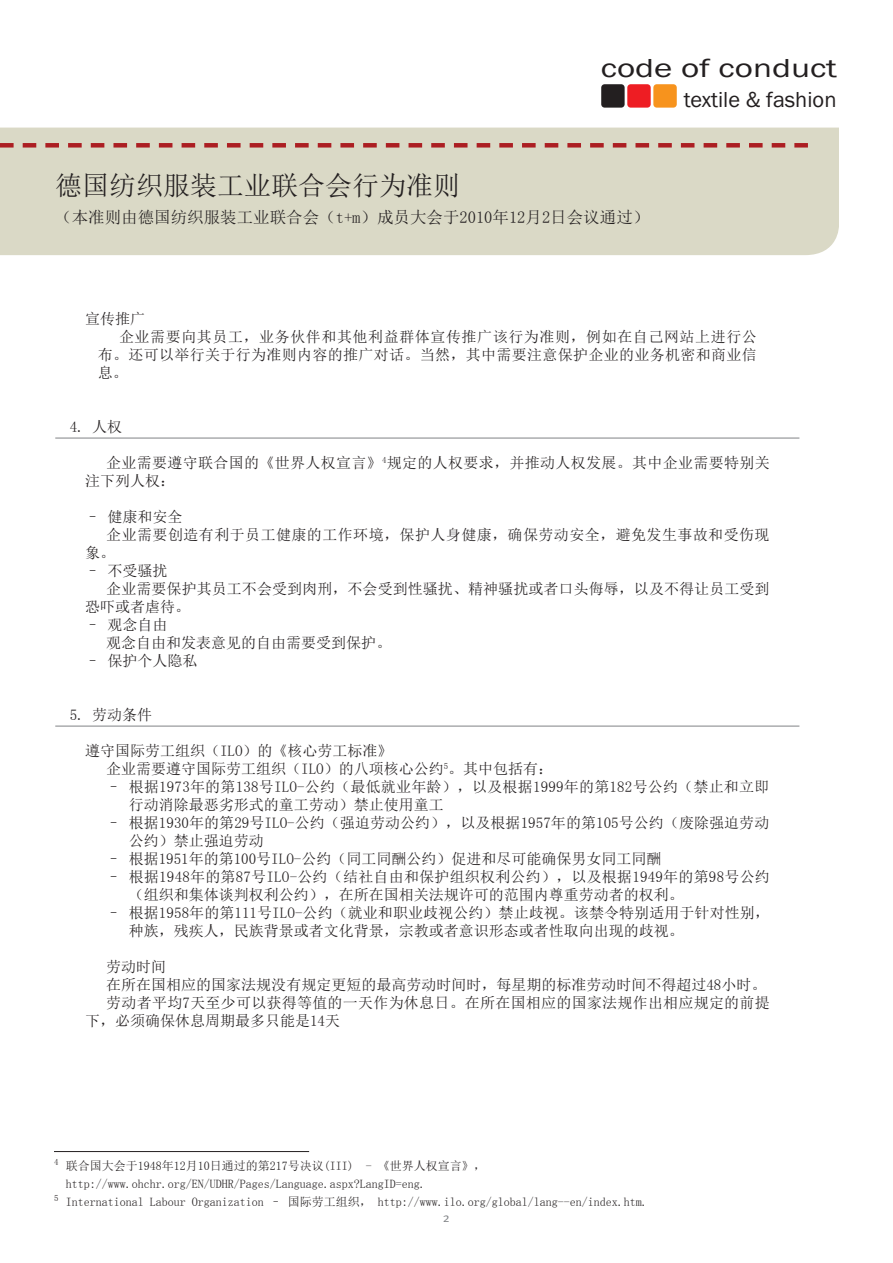
<style>
.page{position:relative;width:893px;height:1263px;background:#fff}
.page>*{position:absolute;margin:0;border:0;box-sizing:border-box;transform-origin:0 0}
.t1{font:27px "Sim Sun";color:#231f20}
.t2{font:27px "Franklin Gothic";color:#231f20;scale:1.3 1}
.t3{font:22.5px "Franklin Gothic";color:#231f20}
.t4{font:16.5px "Sim Sun";color:#231f20}
.t5{font:15px/18px "Sim Sun";letter-spacing:.005em;color:#231f20}
.t6{font:15px "Sim Sun";letter-spacing:.03em;color:#231f20}
.t7{font:15px "Sim Sun";letter-spacing:.04em;color:#231f20}
.t8{font:15px "Sim Sun";color:#231f20}
.t9{font:12.75px "Meta OT";color:#808285}
.t10{font:12px "Sim Sun";color:#231f20}
</style>
<div class="page">
<div style="left:0;top:128px;width:839px;height:127px;background:#dad9c6"></div>
<svg style="left:0;top:143px;width:808px;height:5px;background:#c0726c"></svg>
<div style="left:601px;top:84px;width:24px;height:24px;background:#231f20;border-radius:3px"></div>
<div style="left:653px;top:84px;width:24px;height:24px;background:#f7931d;border-radius:3px"></div>
<div style="left:627px;top:84px;width:24px;height:24px;background:#ee1d23;border-radius:3px"></div>
<hr style="left:55px;top:438px;width:744px;height:1px;background:#808285">
<hr style="left:55px;top:726px;width:744px;height:1px;background:#808285">
<hr style="left:54px;top:1151px;width:255px;height:1px;background:#231f20">
<h1 class="t2" style="left:601px;top:51px;width:183px">code of conduct</h1>
<h2 class="t3" style="left:684px;top:85px;width:154px">textile &amp; fashion</h2>
<h1 class="t1" style="left:55px;top:171px;width:407px">德国纺织服装工业联合会行为准则</h1>
<p class="t4" style="left:55px;top:209px;width:596px">（本准则由德国纺织服装工业联合会（t+m）成员大会于2010年12月2日会议通过）</p>
<p class="t5" style="left:85px;top:310px;width:61px">宣传推广</p>
<p class="t7" style="left:119px;top:329px;width:639px">企业需要向其员工，业务伙伴和其他利益群体宣传推广该行为准则，例如在自己网站上进行公</p>
<p class="t5" style="left:98px;top:346px;width:660px">布。还可以举行关于行为准则内容的推广对话。当然，其中需要注意保护企业的业务机密和商业信</p>
<p class="t5" style="left:98px;top:364px;width:31px">息。</p>
<p class="t8" style="left:70px;top:419px;width:54px">4. 人权</p>
<p class="t5" style="left:85px;top:454px;width:686px;text-indent:21px">企业需要遵守联合国的《世界人权宣言》<sup>4</sup>规定的人权要求，并推动人权发展。其中企业需要特别关注下列人权：</p>
<p class="t5" style="left:85px;top:508px;width:99px">– 健康和安全</p>
<p class="t6" style="left:106px;top:527px;width:665px">企业需要创造有利于员工健康的工作环境，保护人身健康，确保劳动安全，避免发生事故和受伤现</p>
<p class="t5" style="left:85px;top:544px;width:32px">象。</p>
<p class="t5" style="left:85px;top:562px;width:84px">– 不受骚扰</p>
<p class="t5" style="left:106px;top:580px;width:665px">企业需要保护其员工不会受到肉刑，不会受到性骚扰、精神骚扰或者口头侮辱，以及不得让员工受到</p>
<p class="t5" style="left:85px;top:598px;width:106px">恐吓或者虐待。</p>
<p class="t5" style="left:106px;top:616px;width:286px;text-indent:-21px">– 观念自由<br>观念自由和发表意见的自由需要受到保护。</p>
<p class="t5" style="left:85px;top:652px;width:114px">– 保护个人隐私</p>
<p class="t8" style="left:70px;top:707px;width:84px">5. 劳动条件</p>
<p class="t5" style="left:106px;top:742px;width:448px;text-indent:-21px">遵守国际劳工组织（ILO）的《核心劳工标准》<br>企业需要遵守国际劳工组织（ILO）的八项核心公约<sup>5</sup>。其中包括有：</p>
<p class="t5" style="left:129px;top:778px;width:642px;text-indent:-22px">– 根据1973年的第138号ILO-公约（最低就业年龄），以及根据1999年的第182号公约（禁止和立即行动消除最恶劣形式的童工劳动）禁止使用童工</p>
<p class="t5" style="left:129px;top:814px;width:642px;text-indent:-22px">– 根据1930年的第29号ILO-公约（强迫劳动公约），以及根据1957年的第105号公约（废除强迫劳动公约）禁止强迫劳动</p>
<p class="t5" style="left:106px;top:850px;width:556px">– 根据1951年的第100号ILO-公约（同工同酬公约）促进和尽可能确保男女同工同酬</p>
<p class="t5" style="left:129px;top:868px;width:643px;text-indent:-22px">– 根据1948年的第87号ILO-公约（结社自由和保护组织权利公约），以及根据1949年的第98号公约（组织和集体谈判权利公约），在所在国相关法规许可的范围内尊重劳动者的权利。</p>
<p class="t5" style="left:129px;top:904px;width:643px;text-indent:-22px">– 根据1958年的第111号ILO-公约（就业和职业歧视公约）禁止歧视。该禁令特别适用于针对性别，种族，残疾人，民族背景或者文化背景，宗教或者意识形态或者性取向出现的歧视。</p>
<p class="t5" style="left:106px;top:958px;width:61px">劳动时间</p>
<p class="t5" style="left:106px;top:976px;width:661px">在所在国相应的国家法规没有规定更短的最高劳动时间时，每星期的标准劳动时间不得超过48小时。</p>
<p class="t5" style="left:106px;top:994px;width:665px">劳动者平均7天至少可以获得等值的一天作为休息日。在所在国相应的国家法规作出相应规定的前提</p>
<p class="t5" style="left:85px;top:1012px;width:256px">下，必须确保休息周期最多只能是14天</p>
<p class="t10" style="left:54px;top:1160px;width:433px"><sup>4</sup> 联合国大会于1948年12月10日通过的第217号决议(III) - 《世界人权宣言》，</p>
<p class="t10" style="left:66px;top:1178px;width:362px">http://www.ohchr.org/EN/UDHR/Pages/Language.aspx?LangID=eng.</p>
<p class="t10" style="left:54px;top:1196px;width:595px"><sup>5</sup> International Labour Organization – 国际劳工组织， http://www.ilo.org/global/lang--en/index.htm.</p>
<p class="t9" style="left:443px;top:1210px;width:9px">2</p>
</div>
